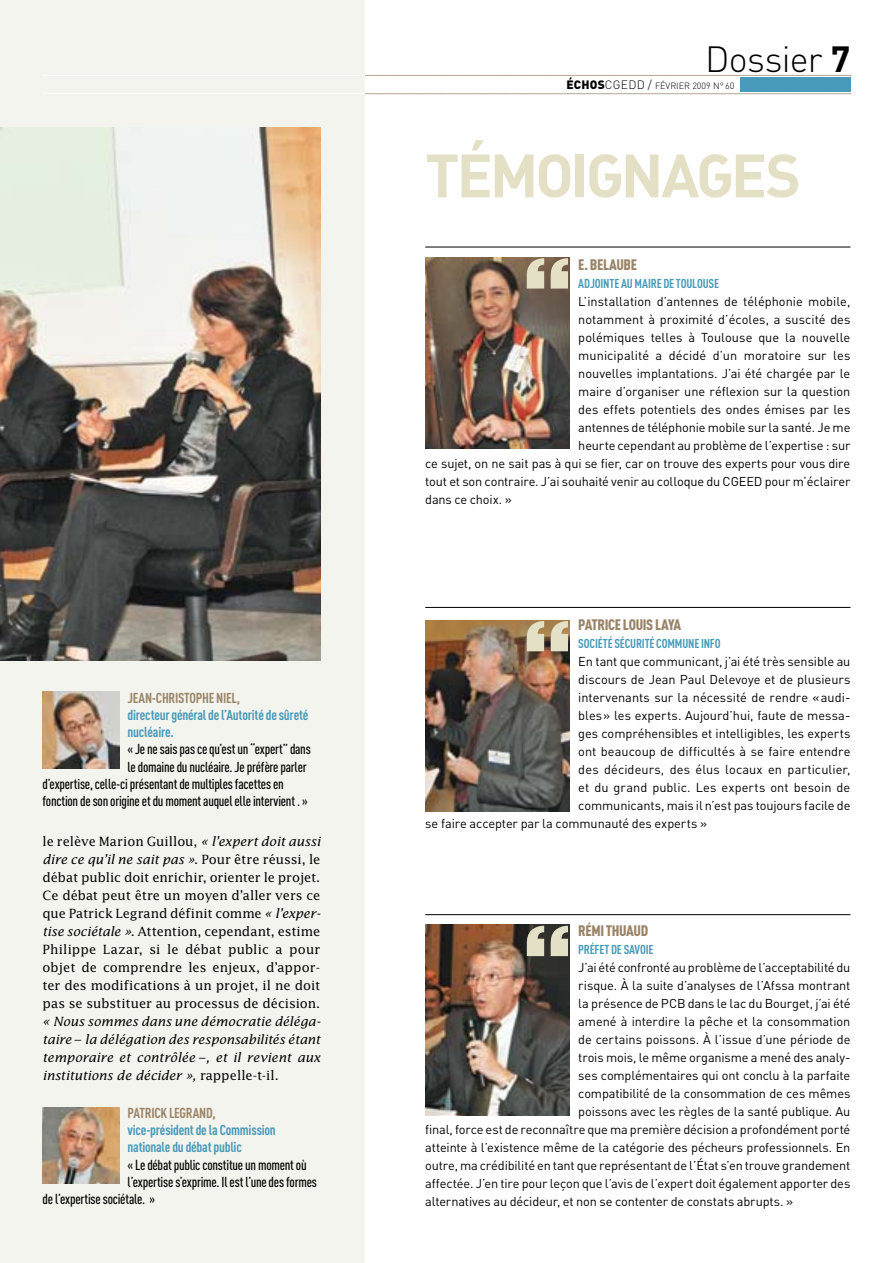
<style>
.page{position:relative;width:893px;height:1263px;background:#fff}
.page>*{position:absolute;margin:0;border:0;box-sizing:border-box;transform-origin:0 0}
.t1{font:700 60px "DIN";color:#e4e0c5}
.t2{font:300 36px "DIN";color:#000}
.t3{font:900 15px "DIN Cond";letter-spacing:-.025em;color:#998467}
.t4{font:500 14.25px "DIN Cond";letter-spacing:-.015em;color:#000}
.t5{font:700 14.25px/17.2px "DIN Cond";letter-spacing:-.02em;color:#479ab9}
.t6{font:700 14.25px "DIN Cond";letter-spacing:-.02em;color:#998467}
.t7{font:12.75px "DIN";letter-spacing:-.005em;color:#000}
.t8{font:12.75px/18px "Lucida";letter-spacing:-.005em;color:#000;text-align:justify}
.t9{font:italic 12.75px/18px "Lucida";color:#000;text-align:justify}
.t10{font:700 12.75px "DIN Cond";letter-spacing:-.015em;color:#479ab9}
.t11{font:300 9px "DIN";color:#000}
.s1{font-style:italic}
.s2{font-style:normal}
.s3{font-weight:700}
.s4{font-weight:900;font-size:12px}
.s5{font-size:12px}
</style>
<div class="page">
<div style="left:0;top:0;width:364px;height:1263px;background:#f4f4ee"></div>
<img style="left:0;top:128px;width:320px;height:532px">
<svg style="left:364px;top:94px;width:487px;height:1px"></svg>
<div style="left:740px;top:77px;width:110px;height:15px;background:#479ab9"></div>
<svg style="left:43px;top:75px;width:808px;height:1px"></svg>
<img style="left:43px;top:1107px;width:76px;height:76px">
<img style="left:43px;top:692px;width:76px;height:76px">
<img style="left:425px;top:257px;width:145px;height:191px">
<svg style="left:527px;top:258px;width:41px;height:31px"></svg>
<img style="left:425px;top:620px;width:145px;height:191px">
<svg style="left:527px;top:621px;width:41px;height:30px"></svg>
<img style="left:425px;top:925px;width:145px;height:191px">
<svg style="left:527px;top:926px;width:41px;height:30px"></svg>
<hr style="left:425px;top:247px;width:425px;height:1px;background:#000">
<hr style="left:425px;top:607px;width:425px;height:1px;background:#000">
<hr style="left:425px;top:914px;width:425px;height:1px;background:#000">
<p class="t6" style="left:128px;top:689px;width:114px">JEAN-CHRISTOPHE NIEL,</p>
<p class="t5" style="left:128px;top:706px;width:182px">DIRECTEUR GÉNÉRAL DE L’AUTORITÉ DE SÛRETÉ<br>NUCLÉAIRE.</p>
<p class="t4" style="left:128px;top:741px;width:185px">« Jenesaispascequ’estun“expert”dans</p>
<p class="t4" style="left:128px;top:758px;width:181px">ledomainedunucléaire. Jepréfère parler</p>
<p class="t4" style="left:43px;top:775px;width:243px">d’expertise,celle-ciprésentantdemultiplesfacettesen</p>
<p class="t4" style="left:43px;top:792px;width:267px">fonctiondesonorigineetdumoment auquel elle intervient . »</p>
<p class="t8" style="left:43px;top:832px;width:279px">le relève Marion Guillou, <span class="s1">« l’expert doit aussi dire ce qu’il ne sait pas »</span>. Pour être réussi, le débat public doit enrichir, orienter le projet.<br>Ce débat peut être un moyen d’aller vers ce que Patrick Legrand définit comme <span class="s1">« l’exper&shy;tise sociétale »</span>. Attention, cependant, estime Philippe Lazar, si le débat public a pour objet de comprendre les enjeux, d’appor&shy;ter des modifications à un projet, il ne doit pas se substituer au processus de décision.</p>
<p class="t9" style="left:42px;top:1012px;width:280px">« Nous sommes dans une démocratie déléga&shy;taire – la délégation des responsabilités étant temporaire et contrôlée –, et il revient aux institutions de décider », <span class="s2">rappelle-t-il.</span></p>
<p class="t6" style="left:128px;top:1104px;width:90px">PATRICK LEGRAND,</p>
<p class="t5" style="left:128px;top:1121px;width:150px">VICE-PRÉSIDENT DE LA COMMISSION<br>NATIONALE DU DÉBAT PUBLIC</p>
<p class="t4" style="left:128px;top:1156px;width:181px">« Ledébatpublicconstitueunmomentoù</p>
<p class="t4" style="left:128px;top:1173px;width:191px">l’expertises’exprime. Ilest l’unedesformes</p>
<p class="t4" style="left:43px;top:1190px;width:114px">del’expertisesociétale. »</p>
<h2 class="t2" style="left:705px;top:37px;width:147px">DOSSIER <span class="s3">7</span></h2>
<p class="t11" style="left:566px;top:81px;width:169px"><span class="s4">ÉCHOS</span><span class="s5">CGEDD /</span> FÉVRIER 2009 N°60</p>
<h1 class="t1" style="left:425px;top:136px;width:35px">TÉMOIGNAGES</h1>
<p class="t3" style="left:578px;top:255px;width:53px">E. BELAUBE</p>
<p class="t10" style="left:578px;top:276px;width:142px">ADJOINTE AU MAIRE DE TOULOUSE</p>
<p class="t7" style="left:578px;top:293px;width:274px">L’installation d’antennes de téléphonie mobile,</p>
<p class="t7" style="left:578px;top:311px;width:274px">notamment à proximité d’écoles, a suscité des</p>
<p class="t7" style="left:578px;top:329px;width:274px">polémiques telles à Toulouse que la nouvelle</p>
<p class="t7" style="left:578px;top:347px;width:274px">municipalité a décidé d’un moratoire sur les</p>
<p class="t7" style="left:578px;top:365px;width:274px">nouvelles implantations. J’ai été chargée par le</p>
<p class="t7" style="left:578px;top:383px;width:274px">maire d’organiser une réflexion sur la question</p>
<p class="t7" style="left:578px;top:401px;width:274px">des effets potentiels des ondes émises par les</p>
<p class="t7" style="left:578px;top:419px;width:274px">antennes de téléphonie mobile sur la santé. Je me</p>
<p class="t7" style="left:578px;top:437px;width:274px">heurte cependant au problème de l’expertise : sur</p>
<p class="t7" style="left:425px;top:455px;width:427px">ce sujet, on ne sait pas à qui se fier, car on trouve des experts pour vous dire</p>
<p class="t7" style="left:425px;top:473px;width:427px">tout et son contraire. J’ai souhaité venir au colloque du CGEED pour m’éclairer</p>
<p class="t7" style="left:425px;top:491px;width:88px">dans ce choix. »</p>
<p class="t3" style="left:578px;top:615px;width:105px">PATRICE LOUIS LAYA</p>
<p class="t10" style="left:578px;top:636px;width:144px">SOCIÉTÉ SÉCURITÉ COMMUNE INFO</p>
<p class="t7" style="left:578px;top:653px;width:274px">En tant que communicant, j’ai été très sensible au</p>
<p class="t7" style="left:578px;top:671px;width:274px">discours de Jean Paul Delevoye et de plusieurs</p>
<p class="t7" style="left:578px;top:689px;width:274px">intervenants sur la nécessité de rendre «audi-</p>
<p class="t7" style="left:578px;top:707px;width:274px">bles» les experts. Aujourd’hui, faute de messa-</p>
<p class="t7" style="left:578px;top:725px;width:274px">ges compréhensibles et intelligibles, les experts</p>
<p class="t7" style="left:578px;top:743px;width:274px">ont beaucoup de difficultés à se faire entendre</p>
<p class="t7" style="left:578px;top:761px;width:274px">des décideurs, des élus locaux en particulier,</p>
<p class="t7" style="left:578px;top:779px;width:274px">et du grand public. Les experts ont besoin de</p>
<p class="t7" style="left:578px;top:797px;width:274px">communicants, mais il n’est pas toujours facile de</p>
<p class="t7" style="left:425px;top:815px;width:283px">se faire accepter par la communauté des experts »</p>
<p class="t3" style="left:578px;top:921px;width:71px">RÉMI THUAUD</p>
<p class="t10" style="left:578px;top:942px;width:77px">PRÉFET DE SAVOIE</p>
<p class="t7" style="left:578px;top:959px;width:274px">J’ai été confronté au problème de l’acceptabilité du</p>
<p class="t7" style="left:578px;top:977px;width:274px">risque. À la suite d’analyses de l’Afssa montrant</p>
<p class="t7" style="left:578px;top:995px;width:274px">la présence de PCB dans le lac du Bourget, j’ai été</p>
<p class="t7" style="left:578px;top:1013px;width:274px">amené à interdire la pêche et la consommation</p>
<p class="t7" style="left:578px;top:1031px;width:274px">de certains poissons. À l’issue d’une période de</p>
<p class="t7" style="left:578px;top:1049px;width:274px">trois mois, le même organisme a mené des analy-</p>
<p class="t7" style="left:578px;top:1067px;width:274px">ses complémentaires qui ont conclu à la parfaite</p>
<p class="t7" style="left:578px;top:1085px;width:274px">compatibilité de la consommation de ces mêmes</p>
<p class="t7" style="left:578px;top:1103px;width:274px">poissons avec les règles de la santé publique. Au</p>
<p class="t7" style="left:425px;top:1121px;width:427px">final, force est de reconnaître que ma première décision a profondément porté</p>
<p class="t7" style="left:425px;top:1139px;width:427px">atteinte à l’existence même de la catégorie des pécheurs professionnels. En</p>
<p class="t7" style="left:425px;top:1157px;width:427px">outre, ma crédibilité en tant que représentant de l’État s’en trouve grandement</p>
<p class="t7" style="left:425px;top:1175px;width:427px">affectée. J’en tire pour leçon que l’avis de l’expert doit également apporter des</p>
<p class="t7" style="left:425px;top:1193px;width:369px">alternatives au décideur, et non se contenter de constats abrupts. »</p>
</div>
